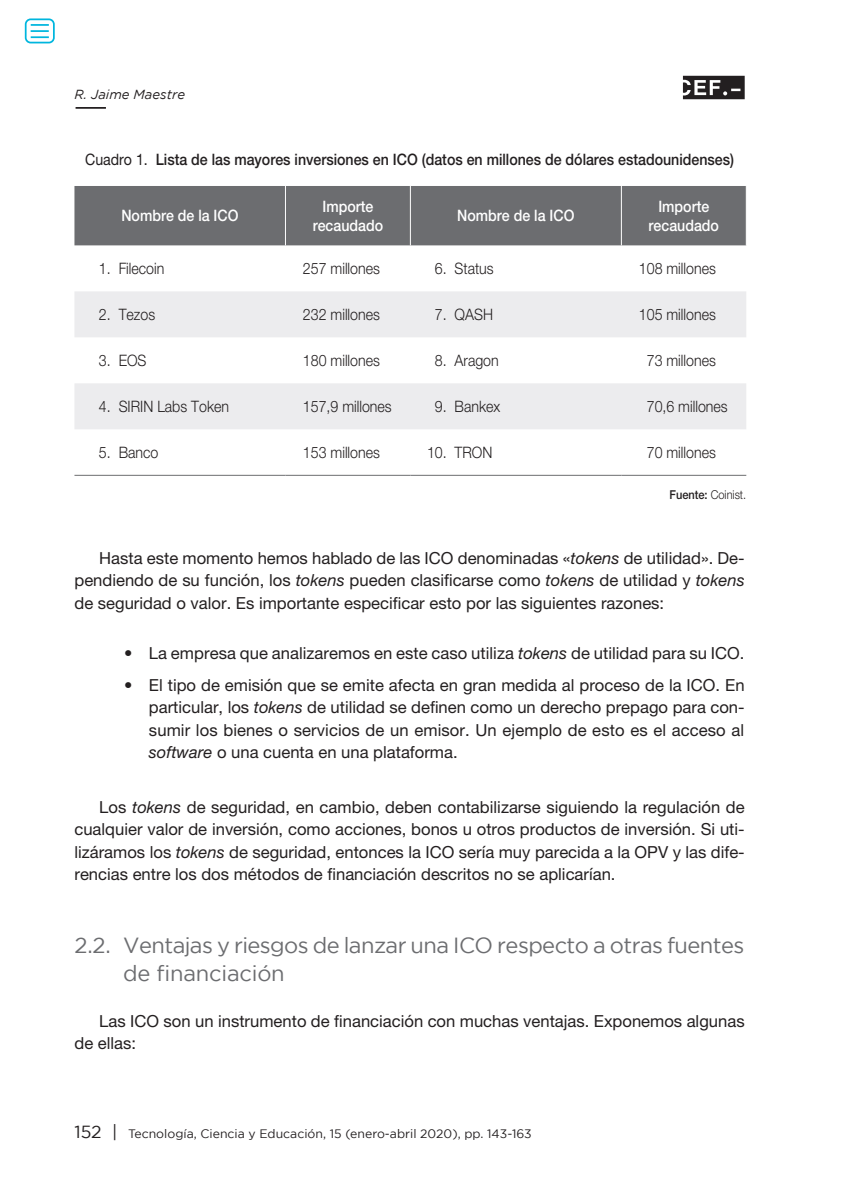
<style>
.page{position:relative;width:844px;height:1191px;background:#fff}
.page>*{position:absolute;margin:0;border:0;box-sizing:border-box;transform-origin:0 0}
.epígrafe_1_1_rtye{font:21.88px/28px "Gotham";letter-spacing:-.025em;color:#6c6d70}
.texto_normal__espaci{font:16.62px/22.4px "Helvetica Neue LT Std";color:#231f20;text-align:justify}
.a___bolo__1__1_ª_cla{font:16.62px/22.4px "Helvetica Neue LT Std";letter-spacing:.005em;color:#231f20;text-align:justify}
.texto_normal{font:16.62px/21.9px "Helvetica Neue LT Std";color:#231f20}
.Tablas_y_gráficos{font:300 15.75px "Helvetica Neue LT Std";color:#231f20;scale:.9 1}
.Tablas_título{font:500 15.75px "Helvetica Neue LT Std";color:#231f20;scale:.9 1}
.Cabeceras_tablas_y_g{font:500 15.75px/18.4px "Helvetica Neue LT Std";color:#fff;text-align:center;scale:.9 1}
.t1{font:italic 13.12px "Gotham";color:#231f20}
.t2{font:12.25px "Gotham";color:#231f20}
.Fuente_graficos{font:300 12.25px "Helvetica Neue LT Std";color:#231f20;scale:.9 1}
.s1{font-weight:400}
.s2{font-weight:500}
.s3{font-style:italic}
.s4{font-size:17.5px}
</style>
<div class="page">
<svg style="left:682px;top:76px;width:62px;height:23px"></svg>
<hr style="left:76px;top:107px;width:30px;height:2px;background:#231f20">
<div style="left:74px;top:186px;width:671px;height:59px;background:#6c6d70"></div>
<svg style="left:74px;top:291px;width:672px;height:138px;fill:#ececee"></svg>
<hr style="left:285px;top:186px;width:1px;height:59px;background:#fff">
<hr style="left:410px;top:186px;width:1px;height:59px;background:#fff">
<hr style="left:620px;top:186px;width:1px;height:59px;background:#fff">
<hr style="left:74px;top:475px;width:211px;height:1px;background:#6c6d70">
<hr style="left:285px;top:475px;width:125px;height:1px;background:#6c6d70">
<hr style="left:410px;top:475px;width:211px;height:1px;background:#6c6d70">
<hr style="left:621px;top:475px;width:125px;height:1px;background:#6c6d70">
<div style="left:25px;top:18px;width:30px;height:25px;border:2px solid #00b6de;border-radius:5px"></div>
<svg style="left:31px;top:24px;width:18px;height:14px"></svg>
<p class="t1" style="left:74px;top:87px;width:112px">R. Jaime Maestre</p>
<p class="Tablas_título" style="left:85px;top:150px;width:722px"><span class="s1">Cuadro 1.</span> Lista de las mayores inversiones en ICO (datos en millones de dólares estadounidenses)</p>
<p class="Cabeceras_tablas_y_g" style="left:121px;top:206px;width:132px">Nombre de la ICO</p>
<p class="Cabeceras_tablas_y_g" style="left:312px;top:197px;width:80px">Importe recaudado</p>
<p class="Cabeceras_tablas_y_g" style="left:457px;top:206px;width:132px">Nombre de la ICO</p>
<p class="Cabeceras_tablas_y_g" style="left:648px;top:197px;width:80px">Importe recaudado</p>
<p class="Tablas_y_gráficos" style="left:99px;top:259px;width:74px">1. Filecoin</p>
<p class="Tablas_y_gráficos" style="left:303px;top:259px;width:87px">257 millones</p>
<p class="Tablas_y_gráficos" style="left:435px;top:259px;width:67px">6. Status</p>
<p class="Tablas_y_gráficos" style="left:638px;top:259px;width:87px">108 millones</p>
<p class="Tablas_y_gráficos" style="left:99px;top:305px;width:64px">2. Tezos</p>
<p class="Tablas_y_gráficos" style="left:303px;top:305px;width:87px">232 millones</p>
<p class="Tablas_y_gráficos" style="left:435px;top:305px;width:66px">7. QASH</p>
<p class="Tablas_y_gráficos" style="left:638px;top:305px;width:87px">105 millones</p>
<p class="Tablas_y_gráficos" style="left:99px;top:351px;width:54px">3. EOS</p>
<p class="Tablas_y_gráficos" style="left:303px;top:351px;width:87px">180 millones</p>
<p class="Tablas_y_gráficos" style="left:435px;top:351px;width:72px">8. Aragon</p>
<p class="Tablas_y_gráficos" style="left:646px;top:351px;width:78px">73 millones</p>
<p class="Tablas_y_gráficos" style="left:99px;top:397px;width:146px">4. SIRIN Labs Token</p>
<p class="Tablas_y_gráficos" style="left:303px;top:397px;width:100px">157,9 millones</p>
<p class="Tablas_y_gráficos" style="left:435px;top:397px;width:74px">9. Bankex</p>
<p class="Tablas_y_gráficos" style="left:646px;top:397px;width:91px">70,6 millones</p>
<p class="Tablas_y_gráficos" style="left:99px;top:443px;width:67px">5. Banco</p>
<p class="Tablas_y_gráficos" style="left:303px;top:443px;width:87px">153 millones</p>
<p class="Tablas_y_gráficos" style="left:427px;top:443px;width:74px">10. TRON</p>
<p class="Tablas_y_gráficos" style="left:646px;top:443px;width:78px">70 millones</p>
<p class="Fuente_graficos" style="left:669px;top:487px;width:87px"><span class="s2">Fuente:</span> Coinist.</p>
<p class="texto_normal__espaci" style="left:74px;top:546px;width:671px;text-indent:25px">Hasta este momento hemos hablado de las ICO denominadas «<span class="s3">tokens</span> de utilidad». De&shy;pendiendo de su función, los <span class="s3">tokens</span> pueden clasificarse como <span class="s3">tokens</span> de utilidad y <span class="s3">tokens </span>de seguridad o valor. Es importante especificar esto por las siguientes razones:</p>
<p class="a___bolo__1__1_ª_cla" style="left:124px;top:641px;width:621px">• La empresa que analizaremos en este caso utiliza <span class="s3">tokens</span> de utilidad para su ICO.</p>
<p class="a___bolo__1__1_ª_cla" style="left:149px;top:673px;width:597px;text-indent:-25px">• El tipo de emisión que se emite afecta en gran medida al proceso de la ICO. En particular, los <span class="s3">tokens</span> de utilidad se definen como un derecho prepago para con&shy;sumir los bienes o servicios de un emisor. Un ejemplo de esto es el acceso al <span class="s3">software</span> o una cuenta en una plataforma.</p>
<p class="texto_normal__espaci" style="left:74px;top:795px;width:671px;text-indent:25px">Los <span class="s3">tokens</span> de seguridad, en cambio, deben contabilizarse siguiendo la regulación de cualquier valor de inversión, como acciones, bonos u otros productos de inversión. Si uti&shy;lizáramos los <span class="s3">tokens</span> de seguridad, entonces la ICO sería muy parecida a la OPV y las dife&shy;rencias entre los dos métodos de financiación descritos no se aplicarían.</p>
<p class="epígrafe_1_1_rtye" style="left:123px;top:930px;width:622px;text-indent:-49px">2.2. Ventajas y riesgos de lanzar una ICO respecto a otras fuentes de financiación</p>
<p class="texto_normal" style="left:74px;top:1010px;width:671px;text-indent:25px">Las ICO son un instrumento de financiación con muchas ventajas. Exponemos algunas de ellas:</p>
<p class="t2" style="left:74px;top:1127px;width:458px"><span class="s4">152 |</span> Tecnología, Ciencia y Educación, 15 (enero-abril 2020), pp. 143-163</p>
</div>
